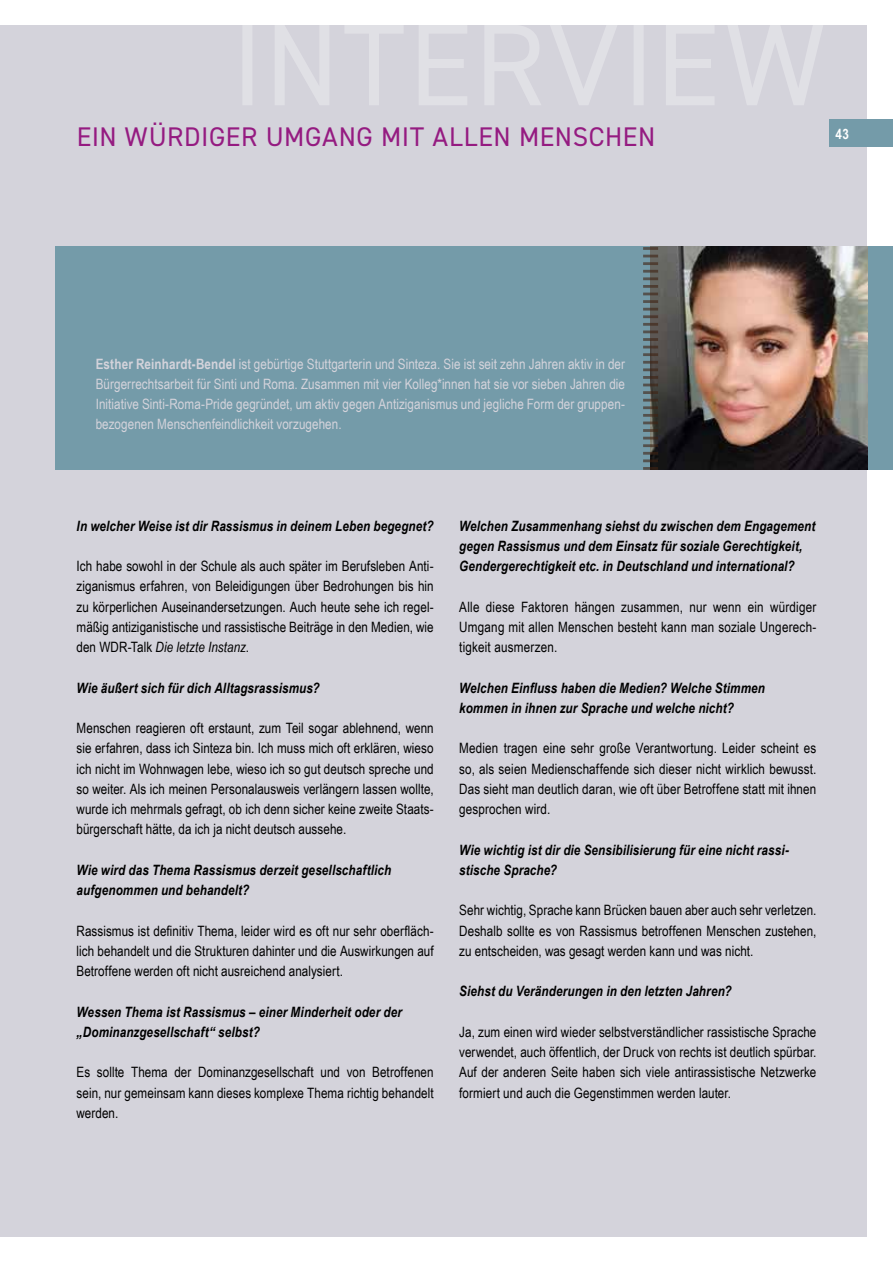
<style>
.page{position:relative;width:893px;height:1263px;background:#fff}
.page>*{position:absolute;margin:0;border:0;box-sizing:border-box;transform-origin:0 0}
.t1{font:27px "DIN2014";letter-spacing:.02em;color:#951b81}
.t2{font:14.25px/20.2px "Arial Narrow";letter-spacing:.005em;color:#000;text-align:justify}
.t3{font:italic 700 14.25px/20.2px "Arial Narrow";letter-spacing:.01em;color:#000}
.t4{font:14.25px/20.2px "Arial Narrow";letter-spacing:.005em;color:#d4d3db;text-align:justify}
.t5{font:700 14.25px "Arial Narrow";color:#fff}
.s1{font-weight:700}
.s2{font-style:italic}
</style>
<div class="page">
<div style="left:0;top:26px;width:867px;height:1211px;background:#d4d3db"></div>
<div style="left:829px;top:119px;width:64px;height:27px;background:#749ba9"></div>
<svg style="left:242px;top:25px;width:581px;height:80px"></svg>
<div style="left:55px;top:247px;width:838px;height:223px;background:#749ba9"></div>
<img style="left:651px;top:247px;width:216px;height:223px">
<hr style="left:643px;top:467px;width:15px;height:3px;background:#3f2212">
<hr style="left:643px;top:459px;width:15px;height:3px;background:#3f2212">
<hr style="left:643px;top:452px;width:15px;height:3px;background:#3f2212">
<hr style="left:643px;top:444px;width:15px;height:3px;background:#3f2212">
<svg style="left:643px;top:437px;width:15px;height:2px"></svg>
<hr style="left:643px;top:429px;width:15px;height:3px;background:#3f2212">
<hr style="left:643px;top:421px;width:15px;height:3px;background:#3f2212">
<hr style="left:643px;top:414px;width:15px;height:3px;background:#3f2212">
<hr style="left:643px;top:406px;width:15px;height:3px;background:#3f2212">
<hr style="left:643px;top:399px;width:15px;height:3px;background:#3f2212">
<hr style="left:643px;top:391px;width:15px;height:3px;background:#3f2212">
<svg style="left:643px;top:384px;width:15px;height:2px"></svg>
<hr style="left:643px;top:376px;width:15px;height:3px;background:#3f2212">
<hr style="left:643px;top:368px;width:15px;height:3px;background:#3f2212">
<hr style="left:643px;top:361px;width:15px;height:3px;background:#3f2212">
<hr style="left:643px;top:353px;width:15px;height:3px;background:#3f2212">
<svg style="left:643px;top:346px;width:15px;height:2px"></svg>
<hr style="left:643px;top:338px;width:15px;height:3px;background:#3f2212">
<hr style="left:643px;top:330px;width:15px;height:3px;background:#3f2212">
<hr style="left:643px;top:323px;width:15px;height:3px;background:#3f2212">
<hr style="left:643px;top:315px;width:15px;height:3px;background:#3f2212">
<hr style="left:643px;top:308px;width:15px;height:3px;background:#3f2212">
<hr style="left:643px;top:300px;width:15px;height:3px;background:#3f2212">
<svg style="left:643px;top:293px;width:15px;height:2px"></svg>
<hr style="left:643px;top:285px;width:15px;height:3px;background:#3f2212">
<hr style="left:643px;top:277px;width:15px;height:3px;background:#3f2212">
<hr style="left:643px;top:270px;width:15px;height:3px;background:#3f2212">
<hr style="left:643px;top:262px;width:15px;height:3px;background:#3f2212">
<svg style="left:643px;top:255px;width:15px;height:2px"></svg>
<hr style="left:643px;top:247px;width:15px;height:3px;background:#3f2212">
<h1 class="t1" style="left:77px;top:120px;width:580px">EIN WÜRDIGER UMGANG MIT ALLEN MENSCHEN</h1>
<p class="t5" style="left:836px;top:123px;width:15px">43</p>
<p class="t4" style="left:96px;top:353px;width:531px"><span class="s1">Esther Reinhardt-Bendel</span> ist gebürtige Stuttgarterin und Sinteza. Sie ist seit zehn Jahren aktiv in der Bürgerrechtsarbeit für Sinti und Roma. Zusammen mit vier Kolleg*innen hat sie vor sieben Jahren die Initiative Sinti-Roma-Pride gegründet, um aktiv gegen Antiziganismus und jegliche Form der gruppen&shy;bezogenen Menschenfeindlichkeit vorzugehen.</p>
<p class="t3" style="left:77px;top:515px;width:359px">In welcher Weise ist dir Rassismus in deinem Leben begegnet?</p>
<p class="t2" style="left:77px;top:555px;width:359px">Ich habe sowohl in der Schule als auch später im Berufsleben Anti&shy;ziganismus erfahren, von Beleidigungen über Bedrohungen bis hin zu körperlichen Auseinandersetzungen. Auch heute sehe ich regel&shy;mäßig antiziganistische und rassistische Beiträge in den Medien, wie den WDR-Talk <span class="s2">Die letzte Instanz</span>.</p>
<p class="t3" style="left:77px;top:677px;width:245px">Wie äußert sich für dich Alltagsrassismus?</p>
<p class="t2" style="left:77px;top:717px;width:359px">Menschen reagieren oft erstaunt, zum Teil sogar ablehnend, wenn sie erfahren, dass ich Sinteza bin. Ich muss mich oft erklären, wieso ich nicht im Wohnwagen lebe, wieso ich so gut deutsch spreche und so weiter. Als ich meinen Personalausweis verlängern lassen wollte, wurde ich mehrmals gefragt, ob ich denn sicher keine zweite Staats&shy;bürgerschaft hätte, da ich ja nicht deutsch aussehe.</p>
<p class="t3" style="left:77px;top:859px;width:316px">Wie wird das Thema Rassismus derzeit gesellschaftlich aufgenommen und behandelt?</p>
<p class="t2" style="left:77px;top:920px;width:359px">Rassismus ist definitiv Thema, leider wird es oft nur sehr oberfläch&shy;lich behandelt und die Strukturen dahinter und die Auswirkungen auf Betroffene werden oft nicht ausreichend analysiert.</p>
<p class="t3" style="left:77px;top:1001px;width:327px">Wessen Thema ist Rassismus – einer Minderheit oder der „Dominanzgesellschaft“ selbst?</p>
<p class="t2" style="left:77px;top:1062px;width:359px">Es sollte Thema der Dominanzgesellschaft und von Betroffenen sein, nur gemeinsam kann dieses komplexe Thema richtig behandelt werden.</p>
<p class="t3" style="left:459px;top:515px;width:358px">Welchen Zusammenhang siehst du zwischen dem Engagement gegen Rassismus und dem Einsatz für soziale Gerechtigkeit,<br>Gendergerechtigkeit etc. in Deutschland und international?</p>
<p class="t2" style="left:459px;top:596px;width:359px">Alle diese Faktoren hängen zusammen, nur wenn ein würdiger Umgang mit allen Menschen besteht kann man soziale Ungerech&shy;tigkeit ausmerzen.</p>
<p class="t3" style="left:459px;top:677px;width:307px">Welchen Einfluss haben die Medien? Welche Stimmen kommen in ihnen zur Sprache und welche nicht?</p>
<p class="t2" style="left:459px;top:738px;width:359px">Medien tragen eine sehr große Verantwortung. Leider scheint es so, als seien Medienschaffende sich dieser nicht wirklich bewusst.<br>Das sieht man deutlich daran, wie oft über Betroffene statt mit ihnen gesprochen wird.</p>
<p class="t3" style="left:459px;top:839px;width:331px">Wie wichtig ist dir die Sensibilisierung für eine nicht rassi&shy;stische Sprache?</p>
<p class="t2" style="left:459px;top:900px;width:359px">Sehr wichtig, Sprache kann Brücken bauen aber auch sehr verletzen.<br>Deshalb sollte es von Rassismus betroffenen Menschen zustehen, zu entscheiden, was gesagt werden kann und was nicht.</p>
<p class="t3" style="left:459px;top:980px;width:274px">Siehst du Veränderungen in den letzten Jahren?</p>
<p class="t2" style="left:459px;top:1021px;width:359px">Ja, zum einen wird wieder selbstverständlicher rassistische Sprache verwendet, auch öffentlich, der Druck von rechts ist deutlich spürbar.<br>Auf der anderen Seite haben sich viele antirassistische Netzwerke formiert und auch die Gegenstimmen werden lauter.</p>
</div>
